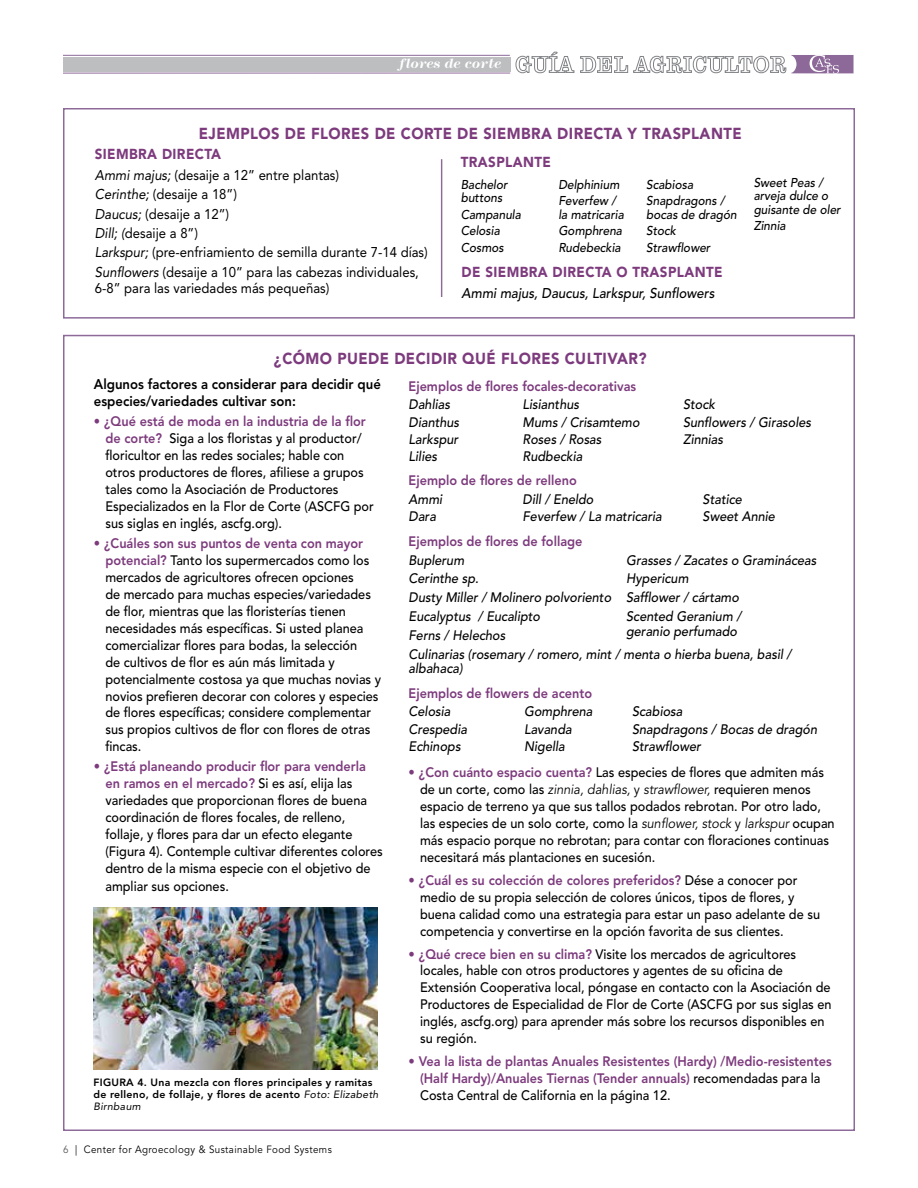
<style>
.page{position:relative;width:918px;height:1188px;background:#fff}
.page>*{position:absolute;margin:0;border:0;box-sizing:border-box;transform-origin:0 0}
.t1{font:900 15.9px "Avenir LT Std";letter-spacing:.03em;color:#7d3b7d;scale:.93 1}
.t2{font:900 14.4px "Avenir LT Std";letter-spacing:.03em;color:#7d3b7d;scale:.93 1}
.t3{font:14.1px/19.5px "Avenir LT Std";color:#000;scale:.93 1}
.t4{font:800 14.1px/16.5px "Avenir LT Std";color:#000;scale:.93 1}
.t5{font:italic 500 14.1px "Avenir LT Std";color:#000;scale:.93 1}
.t6{font:500 13.65px/17px "Avenir LT Std";color:#000;scale:.93 1}
.t7{font:italic 500 13.65px/18.9px "Avenir LT Std";color:#000;scale:.93 1}
.t8{font:800 13.65px/17px "Avenir LT Std";color:#7d3b7d;scale:.93 1}
.t9{font:italic 700 13.65px "Modern 216";color:#fff}
.t10{font:italic 500 12.75px/16.5px "Avenir LT Std";color:#000;scale:.93 1}
.t11{font:800 10.5px/12px "Avenir LT Std";letter-spacing:.025em;color:#000}
.t12{font:10.5px "Avenir LT Std";letter-spacing:.04em;color:#000;scale:.93 1}
.s1{font-style:italic}
.s2{font-weight:800;color:#7d3b7d}
.s3{font-weight:400;font-style:italic}
.s4{font-weight:400}
.s5{font-weight:500;color:#000}
.s6{color:#58595b}
</style>
<div class="page">
<hr style="left:63px;top:55px;width:447px;height:1px;background:#8d6999">
<hr style="left:63px;top:73px;width:447px;height:1px;background:#8d6999">
<div style="left:63px;top:57px;width:447px;height:14px;background:#bcbec0"></div>
<svg style="left:515px;top:52px;width:339px;height:22px"></svg>
<img style="left:94px;top:907px;width:284px;height:162px">
<div style="left:63px;top:108px;width:792px;height:211px;border:2px solid #8d6a9a"></div>
<hr style="left:441px;top:159px;width:1px;height:138px;background:#8d6a9a">
<p class="t9" style="left:400px;top:56px;width:103px">flores de corte</p>
<p class="t1" style="left:199px;top:124px;width:585px">EJEMPLOS DE FLORES DE CORTE DE SIEMBRA DIRECTA Y TRASPLANTE</p>
<p class="t2" style="left:95px;top:145px;width:137px">SIEMBRA DIRECTA</p>
<p class="t3" style="left:95px;top:165px;width:360px"><span class="s1">Ammi majus;</span> (desaije a 12” entre plantas)<br><span class="s1">Cerinthe;</span> (desaije a 18”)<br><span class="s1">Daucus;</span> (desaije a 12”)<br><span class="s1">Dill; (</span>desaije a 8”)<br><span class="s1">Larkspur;</span> (pre-enfriamiento de semilla durante 7-14 días)<br><span class="s1">Sunflowers</span> (desaije a 10” para las cabezas individuales,</p>
<p class="t3" style="left:95px;top:279px;width:254px">6-8” para las variedades más pequeñas)</p>
<p class="t2" style="left:461px;top:154px;width:98px">TRASPLANTE</p>
<p class="t10" style="left:461px;top:178px;width:52px;line-height:13.5px">Bachelor buttons</p>
<p class="t10" style="left:461px;top:206px;width:66px">Campanula<br>Celosia<br>Cosmos</p>
<p class="t10" style="left:558px;top:176px;width:67px">Delphinium<br>Feverfew /</p>
<p class="t10" style="left:558px;top:206px;width:72px">la matricaria<br>Gomphrena<br>Rudebeckia</p>
<p class="t10" style="left:646px;top:176px;width:86px">Scabiosa<br>Snapdragons /</p>
<p class="t10" style="left:646px;top:206px;width:99px">bocas de dragón<br>Stock<br>Strawflower</p>
<p class="t2" style="left:462px;top:263px;width:282px">DE SIEMBRA DIRECTA O TRASPLANTE</p>
<p class="t5" style="left:462px;top:285px;width:273px">Ammi majus, Daucus, Larkspur, Sunflowers</p>
<p class="t10" style="left:754px;top:176px;width:95px;line-height:13.5px">Sweet Peas / arveja dulce o guisante de oler</p>
<p class="t10" style="left:754px;top:218px;width:36px">Zinnia</p>
<p class="t1" style="left:274px;top:348px;width:403px">¿CÓMO PUEDE DECIDIR QUÉ FLORES CULTIVAR?</p>
<p class="t8" style="left:409px;top:378px;width:246px">Ejemplos de flores focales-decorativas</p>
<p class="t7" style="left:409px;top:396px;width:46px">Dahlias</p>
<p class="t7" style="left:523px;top:396px;width:62px">Lisianthus</p>
<p class="t7" style="left:683px;top:396px;width:36px">Stock</p>
<p class="t7" style="left:409px;top:413px;width:56px">Dianthus</p>
<p class="t7" style="left:523px;top:413px;width:127px">Mums / Crisamtemo</p>
<p class="t7" style="left:683px;top:413px;width:139px">Sunflowers / Girasoles</p>
<p class="t7" style="left:409px;top:430px;width:55px">Larkspur</p>
<p class="t7" style="left:523px;top:430px;width:86px">Roses / Rosas</p>
<p class="t7" style="left:683px;top:430px;width:45px">Zinnias</p>
<p class="t7" style="left:409px;top:447px;width:32px">Lilies</p>
<p class="t7" style="left:523px;top:447px;width:66px">Rudbeckia</p>
<p class="t8" style="left:409px;top:472px;width:182px">Ejemplo de flores de relleno</p>
<p class="t7" style="left:409px;top:490px;width:38px">Ammi</p>
<p class="t7" style="left:523px;top:490px;width:78px">Dill / Eneldo</p>
<p class="t7" style="left:703px;top:490px;width:44px">Statice</p>
<p class="t7" style="left:409px;top:508px;width:31px">Dara</p>
<p class="t7" style="left:523px;top:508px;width:151px">Feverfew / La matricaria</p>
<p class="t7" style="left:703px;top:508px;width:79px">Sweet Annie</p>
<p class="t8" style="left:409px;top:532px;width:188px">Ejemplos de flores de follage</p>
<p class="t7" style="left:409px;top:551px;width:61px">Buplerum</p>
<p class="t7" style="left:626px;top:551px;width:206px">Grasses / Zacates o Gramináceas</p>
<p class="t7" style="left:409px;top:570px;width:77px">Cerinthe sp.</p>
<p class="t4" style="left:94px;top:376px;width:310px">Algunos factores a considerar para decidir qué especies/variedades cultivar son:</p>
<p class="t6" style="left:105px;top:413px;width:290px;text-indent:-12px"><span class="s2">• ¿Qué está de moda en la industria de la flor de corte?</span> Siga a los floristas y al productor/ floricultor en las redes sociales; hable con otros productores de flores, afiliese a grupos tales como la Asociación de Productores Especializados en la Flor de Corte (ASCFG por sus siglas en inglés, ascfg.org).</p>
<p class="t6" style="left:105px;top:535px;width:298px;text-indent:-12px"><span class="s2">• ¿Cuáles son sus puntos de venta con mayor potencial?</span> Tanto los supermercados como los mercados de agricultores ofrecen opciones<br>de mercado para muchas especies/variedades de flor, mientras que las floristerías tienen necesidades más específicas. Si usted planea comercializar flores para bodas, la selección<br>de cultivos de flor es aún más limitada y potencialmente costosa ya que muchas novias y novios prefieren decorar con colores y especies de flores específicas; considere complementar sus propios cultivos de flor con flores de otras fincas.</p>
<p class="t6" style="left:105px;top:758px;width:300px;text-indent:-12px"><span class="s2">• ¿Está planeando producir flor para venderla en ramos en el mercado?</span> Si es así, elija las variedades que proporcionan flores de buena coordinación de flores focales, de relleno, follaje, y flores para dar un efecto elegante (Figura 4). Contemple cultivar diferentes colores dentro de la misma especie con el objetivo de ampliar sus opciones.</p>
<p class="t7" style="left:409px;top:570px;width:357px;text-indent:218px">Hypericum<br>Dusty Miller / Molinero polvoriento Safflower / cártamo<br>Eucalyptus / Eucalipto</p>
<p class="t7" style="left:626px;top:607px;width:125px">Scented Geranium /</p>
<p class="t7" style="left:409px;top:620px;width:413px;line-height:23.4px;text-indent:218px">geranio perfumado<br>Culinarias (rosemary / romero, mint / menta o hierba buena, basil /</p>
<p class="t7" style="left:409px;top:660px;width:60px">albahaca)</p>
<p class="t8" style="left:409px;top:685px;width:199px">Ejemplos de flowers de acento</p>
<p class="t7" style="left:409px;top:703px;width:47px">Celosia</p>
<p class="t7" style="left:524px;top:703px;width:75px">Gomphrena</p>
<p class="t7" style="left:632px;top:703px;width:56px">Scabiosa</p>
<p class="t7" style="left:409px;top:720px;width:64px">Crespedia</p>
<p class="t7" style="left:524px;top:720px;width:53px">Lavanda</p>
<p class="t7" style="left:632px;top:720px;width:200px">Snapdragons / Bocas de dragón</p>
<p class="t7" style="left:409px;top:737px;width:58px">Echinops</p>
<p class="t7" style="left:524px;top:737px;width:45px">Nigella</p>
<p class="t7" style="left:632px;top:737px;width:75px">Strawflower</p>
<p class="t6" style="left:420px;top:764px;width:447px;text-indent:-12px"><span class="s2">• ¿Con cuánto espacio cuenta?</span> Las especies de flores que admiten más de un corte, como las <span class="s3">zinnia, dahlias,</span> <span class="s4">y</span> <span class="s3">strawflower,</span> requieren menos espacio de terreno ya que sus tallos podados rebrotan. Por otro lado, las especies de un solo corte, como la <span class="s3">sunflower, stock</span> <span class="s4">y</span> <span class="s3">larkspur</span> ocupan más espacio porque no rebrotan; para contar con floraciones continuas necesitará más plantaciones en sucesión.</p>
<p class="t6" style="left:420px;top:872px;width:432px;text-indent:-12px"><span class="s2">• ¿Cuál es su colección de colores preferidos?</span> Dése a conocer por medio de su propia selección de colores únicos, tipos de flores, y buena calidad como una estrategia para estar un paso adelante de su competencia y convertirse en la opción favorita de sus clientes.</p>
<p class="t6" style="left:420px;top:946px;width:444px;text-indent:-12px"><span class="s2">• ¿Qué crece bien en su clima?</span> Visite los mercados de agricultores locales, hable con otros productores y agentes de su oficina de Extensión Cooperativa local, póngase en contacto con la Asociación de Productores de Especialidad de Flor de Corte (ASCFG por sus siglas en inglés, ascfg.org) para aprender más sobre los recursos disponibles en su región.</p>
<p class="t8" style="left:420px;top:1053px;width:444px;text-indent:-12px">• Vea la lista de plantas Anuales Resistentes (Hardy) /Medio-resistentes (Half Hardy)/Anuales Tiernas (Tender annuals) <span class="s5">recomendadas para la<br>Costa Central de California en la página 12.</span></p>
<p class="t7" style="left:409px;top:626px;width:106px">Ferns / Helechos</p>
<p class="t11" style="left:94px;top:1076px;width:286px">FIGURA 4. Una mezcla con flores principales y ramitas de relleno, de follaje, y flores de acento <span class="s3">Foto: Elizabeth<br>Birnbaum</span></p>
<p class="t12" style="left:63px;top:1144px;width:291px"><span class="s6">6</span> | Center for Agroecology &amp; Sustainable Food Systems</p>
</div>
